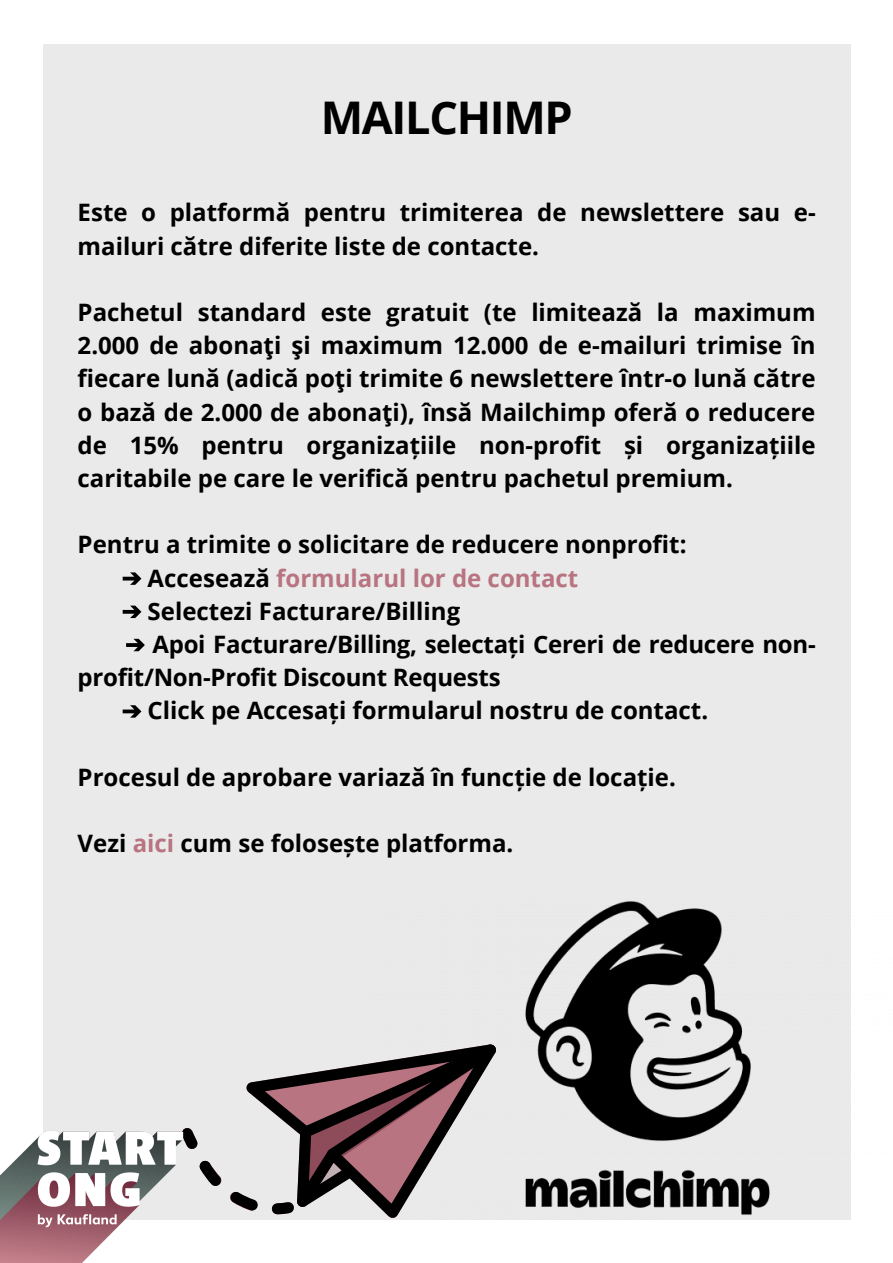
<style>
.page{position:relative;width:893px;height:1263px;background:#fff}
.page>*{position:absolute;margin:0;border:0;box-sizing:border-box;transform-origin:0 0}
.t1{font:700 45px "Open Sans";letter-spacing:-.03em;color:#000}
.t2{font:700 24px/33.2px "Open Sans";color:#000}
.t3{font:700 24px "Open Sans";color:#b87480}
.s1{font-family:"DejaVu Sans";font-weight:400;color:rgb(0 0 0/0)}
.s2{color:#000}
.s3{color:#b87480}
</style>
<div class="page">
<div style="left:43px;top:44px;width:807px;height:1175px;background:#eaeaea"></div>
<svg style="left:189px;top:1065px;width:308px;height:155px"></svg>
<img style="left:0;top:1128px;width:189px;height:135px">
<svg style="left:123px;top:572px;width:18px;height:13px"></svg>
<svg style="left:123px;top:606px;width:18px;height:12px"></svg>
<svg style="left:126px;top:639px;width:19px;height:12px"></svg>
<svg style="left:123px;top:705px;width:18px;height:13px"></svg>
<img style="left:360px;top:896px;width:491px;height:323px">
<p class="t1" style="left:321px;top:86px;width:254px">MAILCHIMP</p>
<p class="t2" style="left:78px;top:195px;width:739px">Este o platformă pentru trimiterea de newslettere sau e&shy;mailuri către diferite liste de contacte.</p>
<p class="t2" style="left:78px;top:295px;width:739px;text-align:justify">Pachetul standard este gratuit (te limitează la maximum 2.000 de abonaţi şi maximum 12.000 de e-mailuri trimise în fiecare lună (adică poţi trimite 6 newslettere într-o lună către o bază de 2.000 de abonaţi), însă Mailchimp oferă o reducere de 15% pentru organizațiile non-profit și organizațiile caritabile pe care le verifică pentru pachetul premium.</p>
<p class="t2" style="left:78px;top:527px;width:610px">Pentru a trimite o solicitare de reducere nonprofit:</p>
<p class="t3" style="left:121px;top:561px;width:458px"><span class="s1">➔</span> <span class="s2">Accesează</span> formularul lor de contact</p>
<p class="t2" style="left:121px;top:594px;width:340px"><span class="s1">➔</span> Selectezi Facturare/Billing</p>
<p class="t2" style="left:78px;top:627px;width:739px;text-indent:47px"><span class="s1">➔</span> Apoi Facturare/Billing, selectați Cereri de reducere non&shy;profit/Non-Profit Discount Requests</p>
<p class="t2" style="left:121px;top:693px;width:588px"><span class="s1">➔</span> Click pe Accesați formularul nostru de contact.</p>
<p class="t2" style="left:78px;top:760px;width:600px">Procesul de aprobare variază în funcție de locație.</p>
<p class="t2" style="left:78px;top:826px;width:437px">Vezi <span class="s3">aici</span> cum se folosește platforma.</p>
</div>
